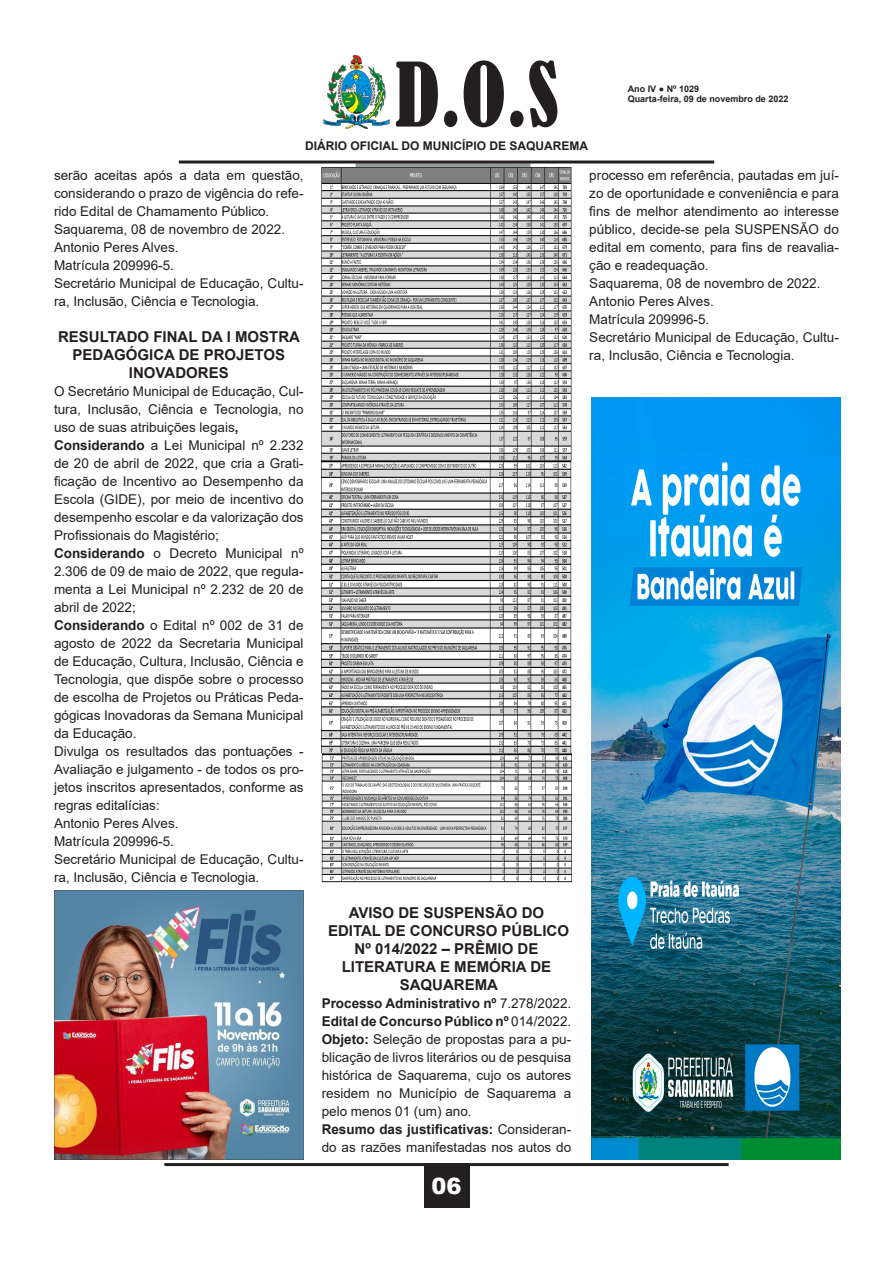
<style>
.page{position:relative;width:893px;height:1263px;background:#fff}
.page>*{position:absolute;margin:0;border:0;box-sizing:border-box;transform-origin:0 0}
.t1{font:condensed 82.5px "Bernard";color:#231f20}
.t2{font:900 22.5px "Arial";color:#fff}
.t3{font:700 15px/18px "Arial";color:#231f20;text-align:center}
.t4{font:13.5px/18px "Arial";color:#231f20;text-align:justify}
.t5{font:700 13.5px "Arial";color:#231f20}
.t6{font:700 12px "Arial";color:#231f20}
.t7{font:700 9px/10.8px "Arial";color:#231f20}
.s1{font-weight:700}
.s2{font-weight:400}
</style>
<div class="page">
<hr style="left:164px;top:1163px;width:565px;height:3px;background:#231f20">
<div style="left:424px;top:1163px;width:45px;height:45px;background:#231f20"></div>
<img style="left:324px;top:55px;width:65px;height:73px">
<div style="left:356px;top:163px;width:174px;height:5px;background:#97999c"></div>
<hr style="left:179px;top:161px;width:535px;height:3px;background:#231f20">
<img style="left:322px;top:168px;width:249px;height:714px">
<img style="left:591px;top:398px;width:250px;height:762px">
<img style="left:54px;top:891px;width:250px;height:269px">
<h1 class="t1" style="left:395px;top:47px;width:165px">D.O.S</h1>
<p class="t6" style="left:305px;top:137px;width:285px">DIÁRIO OFICIAL DO MUNICÍPIO DE SAQUAREMA</p>
<p class="t7" style="left:628px;top:83px;width:162px">Ano IV ● Nº 1029<br>Quarta-feira, 09 de novembro de 2022</p>
<p class="t4" style="left:54px;top:166px;width:251px">serão aceitas após a data em questão, considerando o prazo de vigência do refe&shy;rido Edital de Chamamento Público.</p>
<p class="t4" style="left:54px;top:220px;width:233px">Saquarema, 08 de novembro de 2022.</p>
<p class="t4" style="left:54px;top:238px;width:126px">Antonio Peres Alves.</p>
<p class="t4" style="left:54px;top:256px;width:122px">Matrícula 209996-5.</p>
<p class="t4" style="left:54px;top:274px;width:251px">Secretário Municipal de Educação, Cultu&shy;ra, Inclusão, Ciência e Tecnologia.</p>
<p class="t3" style="left:58px;top:328px;width:243px">RESULTADO FINAL DA I MOSTRA<br>PEDAGÓGICA DE PROJETOS<br>INOVADORES</p>
<p class="t4" style="left:54px;top:382px;width:251px">O Secretário Municipal de Educação, Cul&shy;tura, Inclusão, Ciência e Tecnologia, no uso de suas atribuições legais<span class="s1">,</span></p>
<p class="t4" style="left:54px;top:436px;width:251px"><span class="s1">Considerando</span> a Lei Municipal nº 2.232 de 20 de abril de 2022, que cria a Grati&shy;ficação de Incentivo ao Desempenho da Escola (GIDE), por meio de incentivo do desempenho escolar e da valorização dos Profissionais do Magistério;</p>
<p class="t4" style="left:54px;top:544px;width:251px"><span class="s1">Considerando</span> o Decreto Municipal nº 2.306 de 09 de maio de 2022, que regula&shy;menta a Lei Municipal nº 2.232 de 20 de abril de 2022;</p>
<p class="t4" style="left:54px;top:616px;width:251px"><span class="s1">Considerando</span> o Edital nº 002 de 31 de agosto de 2022 da Secretaria Municipal de Educação, Cultura, Inclusão, Ciência e Tecnologia, que dispõe sobre o processo de escolha de Projetos ou Práticas Peda&shy;gógicas Inovadoras da Semana Municipal da Educação.</p>
<p class="t4" style="left:54px;top:742px;width:251px">Divulga os resultados das pontuações - Avaliação e julgamento - de todos os pro&shy;jetos inscritos apresentados, conforme as regras editalícias:</p>
<p class="t4" style="left:54px;top:814px;width:126px">Antonio Peres Alves.</p>
<p class="t4" style="left:54px;top:832px;width:122px">Matrícula 209996-5.</p>
<p class="t4" style="left:54px;top:850px;width:251px">Secretário Municipal de Educação, Cultu&shy;ra, Inclusão, Ciência e Tecnologia.</p>
<p class="t4" style="left:589px;top:166px;width:251px">processo em referência, pautadas em juí&shy;zo de oportunidade e conveniência e para fins de melhor atendimento ao interesse público, decide-se pela SUSPENSÃO do edital em comento, para fins de reavalia&shy;ção e readequação.</p>
<p class="t4" style="left:589px;top:274px;width:233px">Saquarema, 08 de novembro de 2022.</p>
<p class="t4" style="left:589px;top:292px;width:126px">Antonio Peres Alves.</p>
<p class="t4" style="left:589px;top:310px;width:122px">Matrícula 209996-5.</p>
<p class="t4" style="left:589px;top:328px;width:251px">Secretário Municipal de Educação, Cultu&shy;ra, Inclusão, Ciência e Tecnologia.</p>
<p class="t3" style="left:349px;top:904px;width:197px">AVISO DE SUSPENSÃO DO</p>
<p class="t3" style="left:328px;top:922px;width:243px">EDITAL DE CONCURSO PÚBLICO<br>Nº 014/2022 – PRÊMIO DE</p>
<p class="t3" style="left:342px;top:958px;width:211px">LITERATURA E MEMÓRIA DE</p>
<p class="t3" style="left:400px;top:976px;width:100px">SAQUAREMA</p>
<p class="t5" style="left:322px;top:994px;width:251px">Processo Administrativo nº <span class="s2">7.278/2022.</span></p>
<p class="t5" style="left:322px;top:1012px;width:251px">Edital de Concurso Público nº <span class="s2">014/2022.</span></p>
<p class="t4" style="left:322px;top:1030px;width:251px"><span class="s1">Objeto:</span> Seleção de propostas para a pu&shy;blicação de livros literários ou de pesquisa histórica de Saquarema, cujo os autores residem no Município de Saquarema a pelo menos 01 (um) ano.</p>
<p class="t4" style="left:322px;top:1120px;width:251px"><span class="s1">Resumo das justificativas:</span> Consideran&shy;do as razões manifestadas nos autos do</p>
<h2 class="t2" style="left:431px;top:1170px;width:32px">06</h2>
</div>
